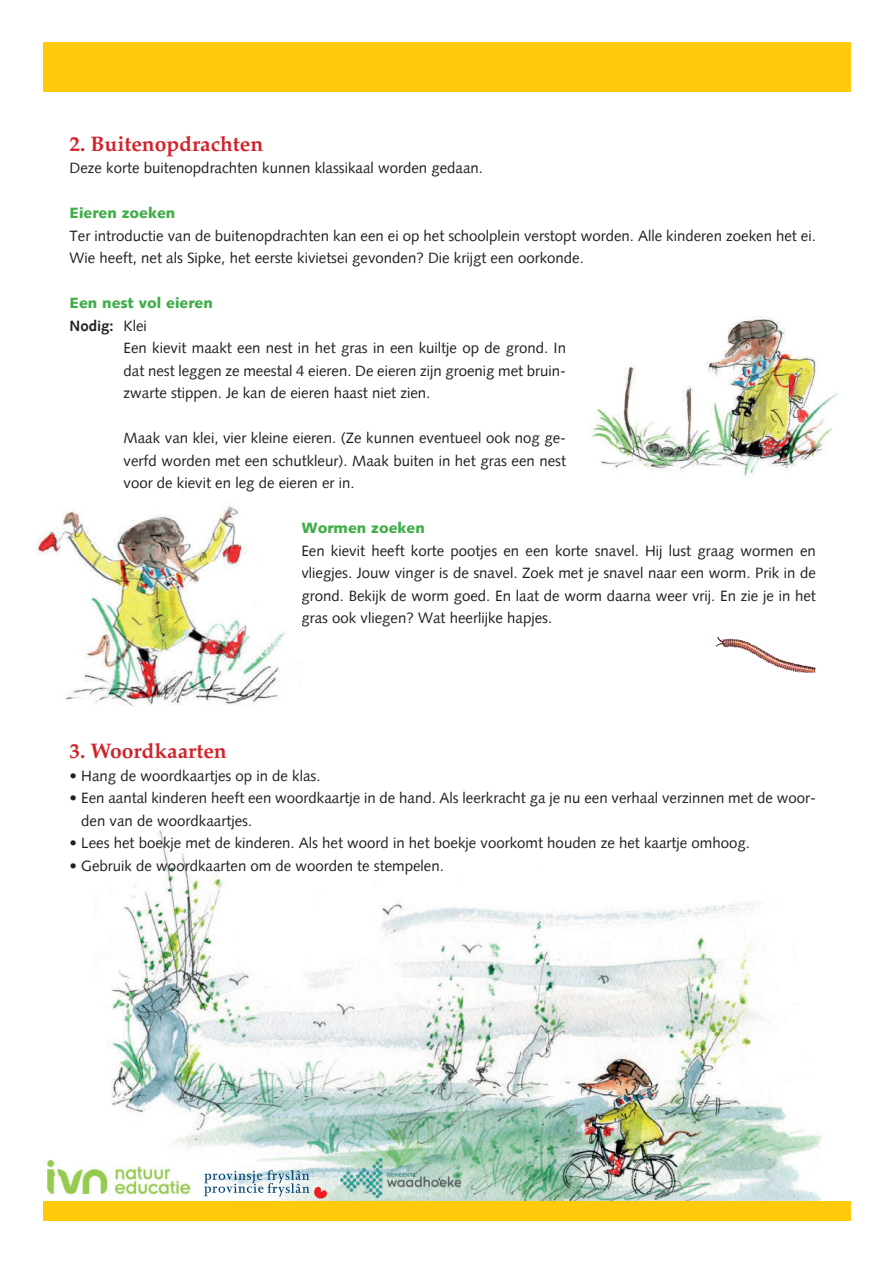
<style>
.page{position:relative;width:893px;height:1263px;background:#fff}
.page>*{position:absolute;margin:0;border:0;box-sizing:border-box;transform-origin:0 0}
.t1{font:700 21px "Palatino";color:#d1232a}
.t2{font:15px/22.5px "Syntax";color:#231f20;text-align:justify}
.t3{font:900 15px/22.5px "Syntax";color:#40ae49}
.s1{font-weight:700;color:#231f20}
.s2{font-weight:400;color:#231f20}
</style>
<div class="page">
<img style="left:108px;top:830px;width:714px;height:370px">
<img style="left:591px;top:316px;width:247px;height:161px">
<img style="left:37px;top:505px;width:249px;height:202px">
<div style="left:43px;top:43px;width:808px;height:49px;background:#feca0a"></div>
<img style="left:716px;top:637px;width:30px;height:13px">
<div style="left:43px;top:1200px;width:808px;height:20px;background:#feca0a"></div>
<img style="left:47px;top:1155px;width:143px;height:43px">
<svg style="left:204px;top:1170px;width:123px;height:28px"></svg>
<img style="left:341px;top:1159px;width:119px;height:38px">
<h1 class="t1" style="left:70px;top:125px;width:195px">2. Buitenopdrachten</h1>
<p class="t2" style="left:70px;top:158px;width:415px">Deze korte buitenopdrachten kunnen klassikaal worden gedaan.</p>
<p class="t3" style="left:70px;top:203px;width:107px">Eieren zoeken</p>
<p class="t2" style="left:70px;top:225px;width:748px">Ter introductie van de buitenopdrachten kan een ei op het schoolplein verstopt worden. Alle kinderen zoeken het ei.<br>Wie heeft, net als Sipke, het eerste kivietsei gevonden? Die krijgt een oorkonde.</p>
<p class="t3" style="left:70px;top:293px;width:145px">Een nest vol eieren<br><span class="s1">Nodig:</span> <span class="s2">Klei</span></p>
<p class="t2" style="left:124px;top:338px;width:444px">Een kievit maakt een nest in het gras in een kuiltje op de grond. In dat nest leggen ze meestal 4 eieren. De eieren zijn groenig met bruin&shy;zwarte stippen. Je kan de eieren haast niet zien.</p>
<p class="t2" style="left:124px;top:428px;width:444px">Maak van klei, vier kleine eieren. (Ze kunnen eventueel ook nog ge&shy;verfd worden met een schutkleur). Maak buiten in het gras een nest voor de kievit en leg de eieren er in.</p>
<p class="t3" style="left:301px;top:518px;width:125px">Wormen zoeken</p>
<p class="t2" style="left:301px;top:540px;width:516px">Een kievit heeft korte pootjes en een korte snavel. Hij lust graag wormen en vliegjes. Jouw vinger is de snavel. Zoek met je snavel naar een worm. Prik in de grond. Bekijk de worm goed. En laat de worm daarna weer vrij. En zie je in het gras ook vliegen? Wat heerlijke hapjes.</p>
<h1 class="t1" style="left:70px;top:733px;width:159px">3. Woordkaarten</h1>
<p class="t2" style="left:70px;top:765px;width:252px">• Hang de woordkaartjes op in de klas.</p>
<p class="t2" style="left:81px;top:788px;width:736px;text-indent:-12px">• Een aantal kinderen heeft een woordkaartje in de hand. Als leerkracht ga je nu een verhaal verzinnen met de woor&shy;den van de woordkaartjes.</p>
<p class="t2" style="left:70px;top:833px;width:682px">• Lees het boekje met de kinderen. Als het woord in het boekje voorkomt houden ze het kaartje omhoog.</p>
<p class="t2" style="left:70px;top:855px;width:376px">• Gebruik de woordkaarten om de woorden te stempelen.</p>
</div>
